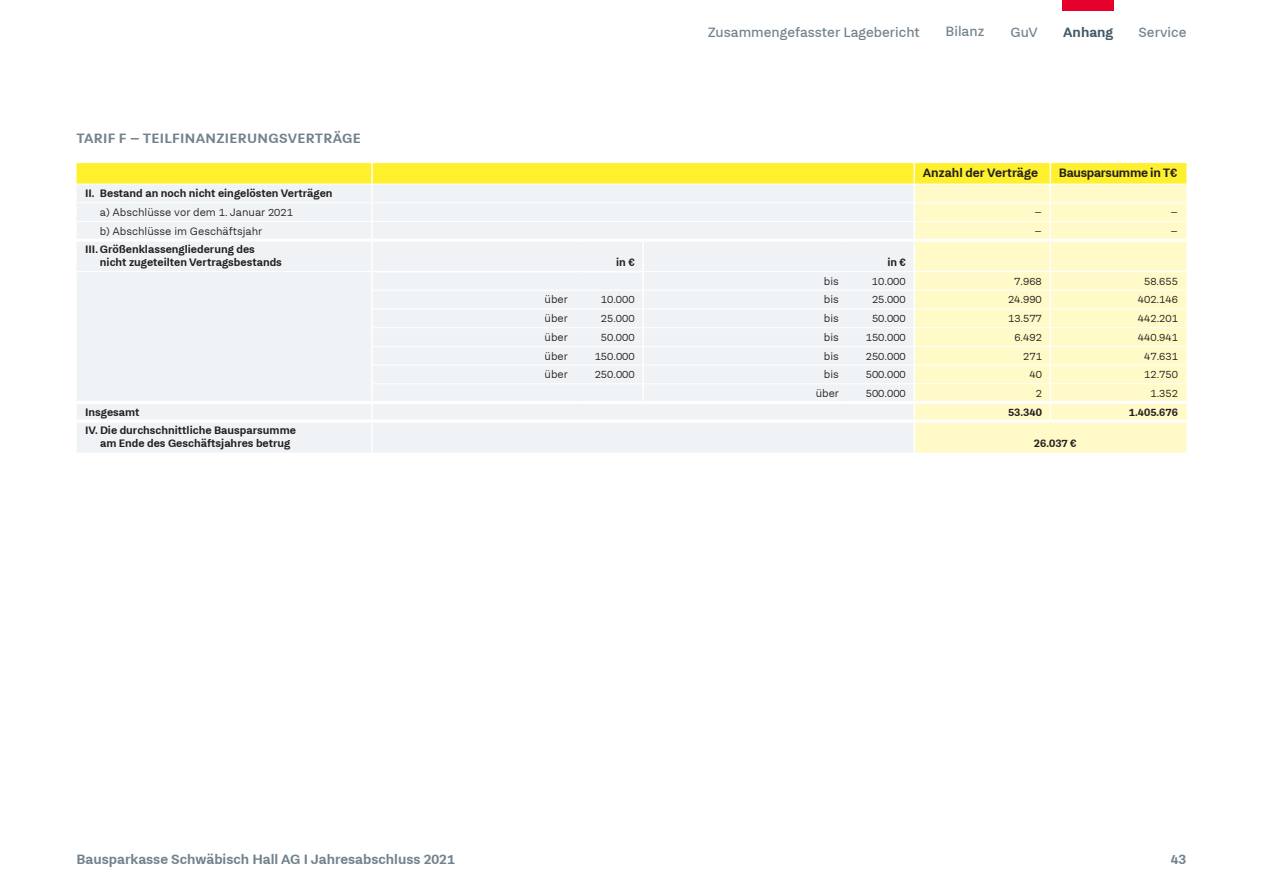
<style>
.page{position:relative;width:1263px;height:893px;background:#fff}
.page>*{position:absolute;margin:0;border:0;box-sizing:border-box;transform-origin:0 0}
.t1{font:700 15px "Fuchs";color:#72828d}
.t2{font:15px "Fuchs";color:#72828d}
.t3{font:700 15px "Fuchs";letter-spacing:.02em;color:#72828d}
.t4{font:700 15px "Fuchs";color:#425866}
.t5{font:700 13.5px "Fuchs";letter-spacing:-.015em;color:#231f20}
.t6{font:300 12px "Fuchs";color:#231f20}
.t7{font:700 12px/12.8px "Fuchs";color:#231f20}
</style>
<div class="page">
<div style="left:1063px;top:0;width:51px;height:10px;background:#e6002d"></div>
<div style="left:77px;top:242px;width:836px;height:210px;background:#f0f3f6"></div>
<div style="left:915px;top:242px;width:271px;height:211px;background:#fffac8"></div>
<hr style="left:371px;top:242px;width:2px;height:29px;background:#fff">
<hr style="left:642px;top:242px;width:2px;height:29px;background:#fff">
<svg style="left:642px;top:272px;width:2px;height:129px"></svg>
<svg style="left:371px;top:272px;width:2px;height:148px"></svg>
<hr style="left:371px;top:423px;width:2px;height:30px;background:#fff">
<svg style="left:77px;top:163px;width:1109px;height:76px"></svg>
<hr style="left:1049px;top:242px;width:2px;height:29px;background:#fff">
<svg style="left:1049px;top:272px;width:2px;height:148px"></svg>
<hr style="left:77px;top:202px;width:295px;height:1px;background:#fff">
<hr style="left:372px;top:202px;width:204px;height:1px;background:#fff">
<hr style="left:576px;top:202px;width:67px;height:1px;background:#fff">
<hr style="left:643px;top:202px;width:204px;height:1px;background:#fff">
<hr style="left:847px;top:202px;width:67px;height:1px;background:#fff">
<hr style="left:914px;top:202px;width:136px;height:1px;background:#fff">
<hr style="left:1050px;top:202px;width:136px;height:1px;background:#fff">
<hr style="left:77px;top:221px;width:295px;height:1px;background:#fff">
<hr style="left:372px;top:221px;width:204px;height:1px;background:#fff">
<hr style="left:576px;top:221px;width:67px;height:1px;background:#fff">
<hr style="left:643px;top:221px;width:204px;height:1px;background:#fff">
<hr style="left:847px;top:221px;width:67px;height:1px;background:#fff">
<hr style="left:914px;top:221px;width:136px;height:1px;background:#fff">
<hr style="left:1050px;top:221px;width:136px;height:1px;background:#fff">
<hr style="left:77px;top:271px;width:294px;height:1px;background:#fff">
<hr style="left:644px;top:271px;width:203px;height:1px;background:#fff">
<hr style="left:847px;top:271px;width:66px;height:1px;background:#fff">
<hr style="left:373px;top:290px;width:203px;height:1px;background:#fff">
<hr style="left:576px;top:290px;width:67px;height:1px;background:#fff">
<hr style="left:643px;top:290px;width:204px;height:1px;background:#fff">
<hr style="left:847px;top:290px;width:67px;height:1px;background:#fff">
<hr style="left:914px;top:290px;width:136px;height:1px;background:#fff">
<hr style="left:1050px;top:290px;width:136px;height:1px;background:#fff">
<hr style="left:373px;top:309px;width:203px;height:1px;background:#fff">
<hr style="left:576px;top:309px;width:67px;height:1px;background:#fff">
<hr style="left:643px;top:309px;width:204px;height:1px;background:#fff">
<hr style="left:847px;top:309px;width:67px;height:1px;background:#fff">
<hr style="left:914px;top:309px;width:136px;height:1px;background:#fff">
<hr style="left:1050px;top:309px;width:136px;height:1px;background:#fff">
<hr style="left:373px;top:327px;width:203px;height:1px;background:#fff">
<hr style="left:576px;top:327px;width:67px;height:1px;background:#fff">
<hr style="left:643px;top:327px;width:204px;height:1px;background:#fff">
<hr style="left:847px;top:327px;width:67px;height:1px;background:#fff">
<hr style="left:914px;top:327px;width:136px;height:1px;background:#fff">
<hr style="left:1050px;top:327px;width:136px;height:1px;background:#fff">
<hr style="left:373px;top:346px;width:203px;height:1px;background:#fff">
<hr style="left:576px;top:346px;width:67px;height:1px;background:#fff">
<hr style="left:643px;top:346px;width:204px;height:1px;background:#fff">
<hr style="left:847px;top:346px;width:67px;height:1px;background:#fff">
<hr style="left:914px;top:346px;width:136px;height:1px;background:#fff">
<hr style="left:1050px;top:346px;width:136px;height:1px;background:#fff">
<hr style="left:373px;top:365px;width:203px;height:1px;background:#fff">
<hr style="left:576px;top:365px;width:67px;height:1px;background:#fff">
<hr style="left:643px;top:365px;width:204px;height:1px;background:#fff">
<hr style="left:847px;top:365px;width:67px;height:1px;background:#fff">
<hr style="left:914px;top:365px;width:136px;height:1px;background:#fff">
<hr style="left:1050px;top:365px;width:136px;height:1px;background:#fff">
<hr style="left:373px;top:383px;width:203px;height:1px;background:#fff">
<hr style="left:576px;top:383px;width:67px;height:1px;background:#fff">
<hr style="left:643px;top:383px;width:204px;height:1px;background:#fff">
<hr style="left:847px;top:383px;width:67px;height:1px;background:#fff">
<hr style="left:914px;top:383px;width:136px;height:1px;background:#fff">
<hr style="left:1050px;top:383px;width:136px;height:1px;background:#fff">
<hr style="left:77px;top:401px;width:295px;height:3px;background:#fff">
<hr style="left:372px;top:401px;width:204px;height:3px;background:#fff">
<hr style="left:576px;top:401px;width:67px;height:3px;background:#fff">
<hr style="left:914px;top:401px;width:136px;height:3px;background:#fff">
<hr style="left:1050px;top:401px;width:136px;height:3px;background:#fff">
<hr style="left:77px;top:420px;width:295px;height:3px;background:#fff">
<hr style="left:372px;top:420px;width:204px;height:3px;background:#fff">
<hr style="left:576px;top:420px;width:67px;height:3px;background:#fff">
<hr style="left:643px;top:420px;width:204px;height:3px;background:#fff">
<hr style="left:847px;top:420px;width:67px;height:3px;background:#fff">
<hr style="left:914px;top:420px;width:136px;height:3px;background:#fff">
<hr style="left:1050px;top:420px;width:136px;height:3px;background:#fff">
<hr style="left:371px;top:271px;width:205px;height:1px;background:#fff">
<hr style="left:576px;top:271px;width:68px;height:1px;background:#fff">
<hr style="left:913px;top:271px;width:137px;height:1px;background:#fff">
<hr style="left:1050px;top:271px;width:136px;height:1px;background:#fff">
<hr style="left:77px;top:184px;width:295px;height:1px;background:#fff">
<hr style="left:372px;top:184px;width:204px;height:1px;background:#fff">
<hr style="left:576px;top:184px;width:67px;height:1px;background:#fff">
<hr style="left:643px;top:184px;width:204px;height:1px;background:#fff">
<hr style="left:847px;top:184px;width:67px;height:1px;background:#fff">
<hr style="left:914px;top:184px;width:136px;height:1px;background:#fff">
<hr style="left:1050px;top:184px;width:136px;height:1px;background:#fff">
<hr style="left:643px;top:401px;width:204px;height:3px;background:#fff">
<hr style="left:847px;top:401px;width:67px;height:3px;background:#fff">
<p class="t3" style="left:77px;top:130px;width:286px">TARIF F – TEILFINANZIERUNGSVERTRÄGE</p>
<p class="t2" style="left:708px;top:23px;width:214px">Zusammengefasster Lagebericht</p>
<p class="t2" style="left:945px;top:23px;width:40px">Bilanz</p>
<p class="t2" style="left:1010px;top:23px;width:29px">GuV</p>
<p class="t4" style="left:1063px;top:23px;width:52px">Anhang</p>
<p class="t2" style="left:1138px;top:23px;width:49px">Service</p>
<p class="t5" style="left:923px;top:165px;width:117px">Anzahl der Verträge</p>
<p class="t5" style="left:1059px;top:165px;width:120px">Bausparsumme in T€</p>
<p class="t7" style="left:85px;top:187px;width:249px">II. Bestand an noch nicht eingelösten Verträgen</p>
<p class="t6" style="left:100px;top:206px;width:195px">a) Abschlüsse vor dem 1. Januar 2021</p>
<p class="t6" style="left:1034px;top:206px;width:9px">–</p>
<p class="t6" style="left:1170px;top:206px;width:9px">–</p>
<p class="t6" style="left:100px;top:224px;width:164px">b) Abschlüsse im Geschäftsjahr</p>
<p class="t6" style="left:1034px;top:224px;width:9px">–</p>
<p class="t6" style="left:1170px;top:224px;width:9px">–</p>
<p class="t7" style="left:100px;top:243px;width:184px;text-indent:-15px">III.Größenklassengliederung des nicht zugeteilten Vertragsbestands</p>
<p class="t7" style="left:616px;top:256px;width:20px">in €</p>
<p class="t7" style="left:887px;top:256px;width:20px">in €</p>
<p class="t6" style="left:824px;top:274px;width:16px">bis</p>
<p class="t6" style="left:872px;top:274px;width:35px">10.000</p>
<p class="t6" style="left:1014px;top:274px;width:29px">7.968</p>
<p class="t6" style="left:1144px;top:274px;width:35px">58.655</p>
<p class="t6" style="left:544px;top:293px;width:25px">über</p>
<p class="t6" style="left:601px;top:293px;width:35px">10.000</p>
<p class="t6" style="left:824px;top:293px;width:16px">bis</p>
<p class="t6" style="left:872px;top:293px;width:35px">25.000</p>
<p class="t6" style="left:1008px;top:293px;width:35px">24.990</p>
<p class="t6" style="left:1138px;top:293px;width:42px">402.146</p>
<p class="t6" style="left:544px;top:312px;width:25px">über</p>
<p class="t6" style="left:601px;top:312px;width:35px">25.000</p>
<p class="t6" style="left:824px;top:312px;width:16px">bis</p>
<p class="t6" style="left:872px;top:312px;width:35px">50.000</p>
<p class="t6" style="left:1008px;top:312px;width:35px">13.577</p>
<p class="t6" style="left:1138px;top:312px;width:42px">442.201</p>
<p class="t6" style="left:545px;top:330px;width:25px">über</p>
<p class="t6" style="left:601px;top:330px;width:35px">50.000</p>
<p class="t6" style="left:824px;top:330px;width:16px">bis</p>
<p class="t6" style="left:866px;top:330px;width:42px">150.000</p>
<p class="t6" style="left:1014px;top:330px;width:29px">6.492</p>
<p class="t6" style="left:1138px;top:330px;width:42px">440.941</p>
<p class="t6" style="left:545px;top:349px;width:25px">über</p>
<p class="t6" style="left:595px;top:349px;width:42px">150.000</p>
<p class="t6" style="left:824px;top:349px;width:16px">bis</p>
<p class="t6" style="left:866px;top:349px;width:42px">250.000</p>
<p class="t6" style="left:1023px;top:349px;width:20px">271</p>
<p class="t6" style="left:1144px;top:349px;width:35px">47.631</p>
<p class="t6" style="left:545px;top:368px;width:25px">über</p>
<p class="t6" style="left:595px;top:368px;width:42px">250.000</p>
<p class="t6" style="left:824px;top:368px;width:16px">bis</p>
<p class="t6" style="left:866px;top:368px;width:42px">500.000</p>
<p class="t6" style="left:1029px;top:368px;width:14px">40</p>
<p class="t6" style="left:1144px;top:368px;width:35px">12.750</p>
<p class="t6" style="left:816px;top:387px;width:25px">über</p>
<p class="t6" style="left:866px;top:387px;width:42px">500.000</p>
<p class="t6" style="left:1036px;top:387px;width:8px">2</p>
<p class="t6" style="left:1150px;top:387px;width:29px">1.352</p>
<p class="t7" style="left:85px;top:405px;width:56px">Insgesamt</p>
<p class="t7" style="left:1008px;top:405px;width:35px">53.340</p>
<p class="t7" style="left:1129px;top:405px;width:51px">1.405.676</p>
<p class="t7" style="left:100px;top:424px;width:197px;text-indent:-15px">IV. Die durchschnittliche Bausparsumme am Ende des Geschäftsjahres betrug</p>
<p class="t7" style="left:1034px;top:437px;width:44px">26.037 €</p>
<p class="t1" style="left:77px;top:851px;width:380px">Bausparkasse Schwäbisch Hall AG I Jahresabschluss 2021</p>
<p class="t1" style="left:1171px;top:851px;width:17px">43</p>
</div>
